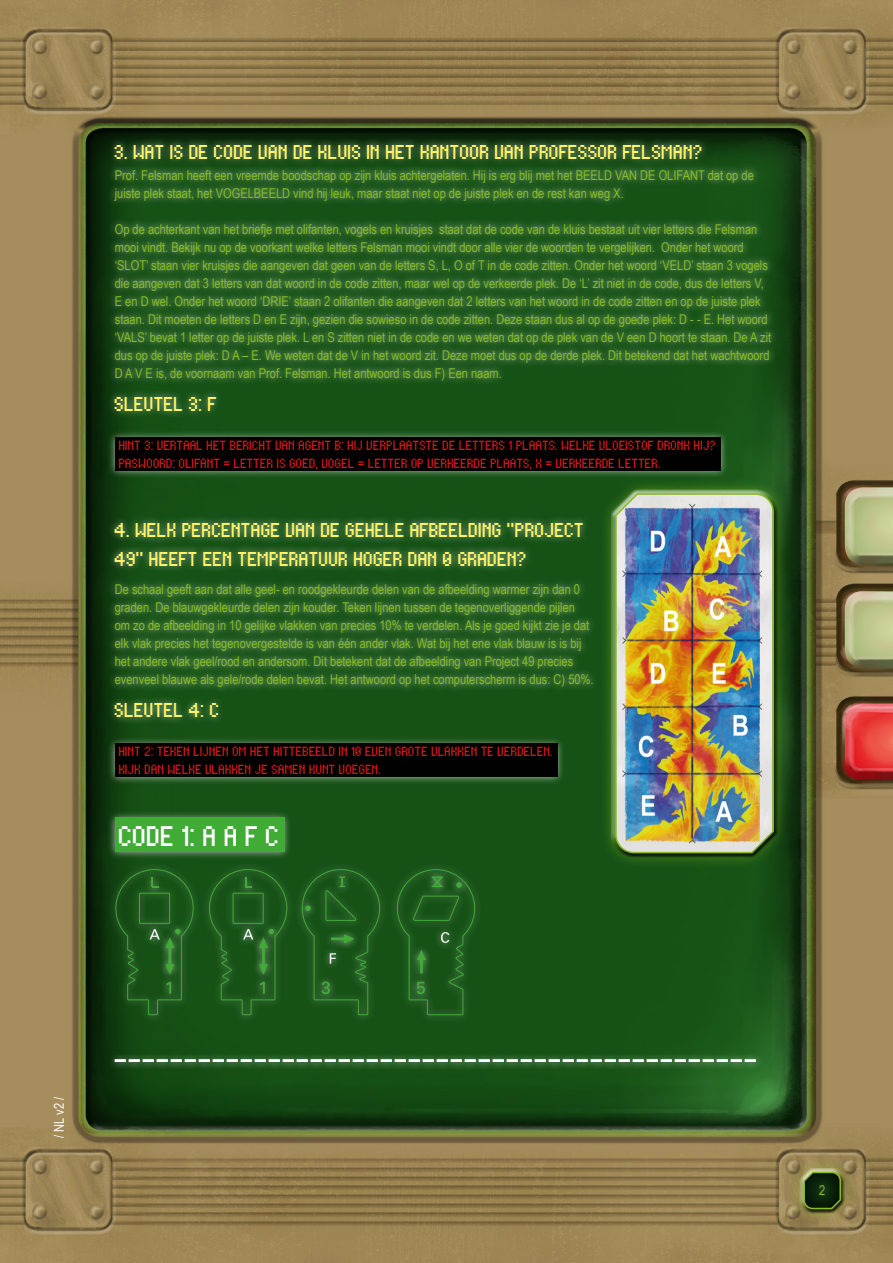
<style>
.page{position:relative;width:893px;height:1263px;background:#fff}
.page>*{position:absolute;margin:0;border:0;box-sizing:border-box;transform-origin:0 0}
.t1{font:25.5px "Peepo";color:#fff}
.t2{font:18px/28.5px "Peepo";color:#fff265}
.t3{font:13.5px/18px "Arial Narrow";color:#89bd24}
.t4{font:13.5px "Arial Narrow";color:#fff}
.t5{font:12px/18px "Peepo";color:#cd1719}
</style>
<div class="page">
<img style="left:0;top:0;width:893px;height:1263px">
<div style="left:787px;top:1155px;width:70px;height:71px;background:#89bd24;opacity:.75"></div>
<div style="left:801px;top:1174px;width:45px;height:40px;background:#000;opacity:.75"></div>
<svg style="left:791px;top:1162px;width:62px;height:48px"></svg>
<svg style="left:803px;top:1170px;width:39px;height:40px;background:#2e431a"></svg>
<div style="left:107px;top:137px;width:671px;height:933px;background:#fff;opacity:.6"></div>
<div style="left:115px;top:438px;width:606px;height:33px;background:#000"></div>
<div style="left:115px;top:744px;width:442px;height:33px;background:#000"></div>
<div style="left:115px;top:818px;width:169px;height:34px;background:#40ab35"></div>
<svg style="left:301px;top:868px;width:79px;height:147px;background:#1f5c1e"></svg>
<svg style="left:396px;top:868px;width:79px;height:147px;background:#1f5d1f"></svg>
<svg style="left:115px;top:869px;width:79px;height:146px;background:#1e591d"></svg>
<svg style="left:208px;top:869px;width:80px;height:146px;background:#1f5c1e"></svg>
<div style="left:599px;top:477px;width:191px;height:393px;background:#89bd24;opacity:.75"></div>
<svg style="left:602px;top:483px;width:185px;height:371px;background:#2b5e1f"></svg>
<img style="left:614px;top:492px;width:161px;height:362px">
<h2 class="t2" style="left:115px;top:136px;width:590px">3. WAT IS DE CODE VAN DE KLUIS IN HET KANTOOR VAN PROFESSOR FELSMAN?</h2>
<p class="t3" style="left:115px;top:166px;width:640px">Prof. Felsman heeft een vreemde boodschap op zijn kluis achtergelaten. Hij is erg blij met het BEELD VAN DE OLIFANT dat op de juiste plek staat, het VOGELBEELD vind hij leuk, maar staat niet op de juiste plek en de rest kan weg X.</p>
<p class="t3" style="left:115px;top:220px;width:658px">Op de achterkant van het briefje met olifanten, vogels en kruisjes staat dat de code van de kluis bestaat uit vier letters die Felsman mooi vindt. Bekijk nu op de voorkant welke letters Felsman mooi vindt door alle vier de woorden te vergelijken. Onder het woord ‘SLOT’ staan vier kruisjes die aangeven dat geen van de letters S, L, O of T in de code zitten. Onder het woord ‘VELD’ staan 3 vogels die aangeven dat 3 letters van dat woord in de code zitten, maar wel op de verkeerde plek. De ‘L’ zit niet in de code, dus de letters V, E en D wel. Onder het woord ‘DRIE’ staan 2 olifanten die aangeven dat 2 letters van het woord in de code zitten en op de juiste plek staan. Dit moeten de letters D en E zijn, gezien die sowieso in de code zitten. Deze staan dus al op de goede plek: D - - E. Het woord ‘VALS’ bevat 1 letter op de juiste plek. L en S zitten niet in de code en we weten dat op de plek van de V een D hoort te staan. De A zit dus op de juiste plek: D A – E. We weten dat de V in het woord zit. Deze moet dus op de derde plek. Dit betekend dat het wachtwoord D A V E is, de voornaam van Prof. Felsman. Het antwoord is dus F) Een naam.</p>
<h2 class="t2" style="left:115px;top:388px;width:104px">SLEUTEL 3: F</h2>
<p class="t5" style="left:119px;top:435px;width:599px">HINT 3: VERTAAL HET BERICHT VAN AGENT B: HIJ VERPLAATSTE DE LETTERS 1 PLAATS. WELKE VLOEISTOF DRONK HIJ?<br>PASWOORD: OLIFANT = LETTER IS GOED, VOGEL = LETTER OP VERKEERDE PLAATS, X = VERKEERDE LETTER.</p>
<h2 class="t2" style="left:115px;top:514px;width:471px">4. WELK PERCENTAGE VAN DE GEHELE AFBEELDING "PROJECT<br>49" HEEFT EEN TEMPERATUUR HOGER DAN 0 GRADEN?</h2>
<p class="t3" style="left:115px;top:580px;width:480px">De schaal geeft aan dat alle geel- en roodgekleurde delen van de afbeelding warmer zijn dan 0 graden. De blauwgekleurde delen zijn kouder. Teken lijnen tussen de tegenoverliggende pijlen om zo de afbeelding in 10 gelijke vlakken van precies 10% te verdelen. Als je goed kijkt zie je dat elk vlak precies het tegenovergestelde is van één ander vlak. Wat bij het ene vlak blauw is is bij het andere vlak geel/rood en andersom. Dit betekent dat de afbeelding van Project 49 precies evenveel blauwe als gele/rode delen bevat. Het antwoord op het computerscherm is dus: C) 50%.</p>
<h2 class="t2" style="left:115px;top:694px;width:107px">SLEUTEL 4: C</h2>
<p class="t5" style="left:119px;top:741px;width:436px">HINT 2: TEKEN LIJNEN OM HET HITTEBEELD IN 10 EVEN GROTE VLAKKEN TE VERDELEN.<br>KIJK DAN WELKE VLAKKEN JE SAMEN KUNT VOEGEN.</p>
<h1 class="t1" style="left:119px;top:815px;width:163px">CODE 1: A A F C</h1>
<p class="t4" style="left:49px;top:1138px;width:42px;rotate:-90deg">/ NL v2 /</p>
<h1 class="t1" style="left:115px;top:1031px;width:645px">______________________________________________</h1>
<p class="t3" style="left:819px;top:1181px;width:8px">2</p>
</div>
